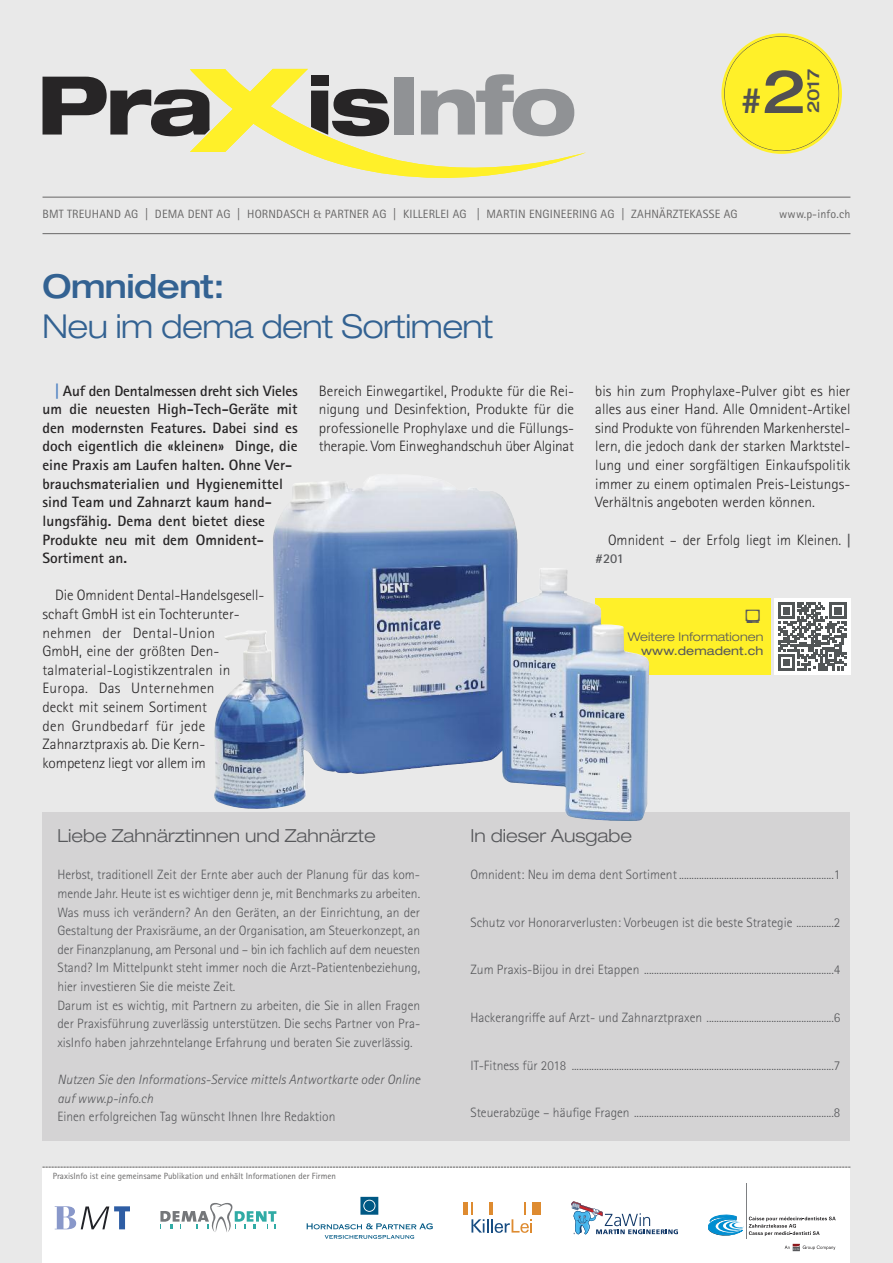
<style>
.page{position:relative;width:893px;height:1263px;background:#e9e9e9}
.page>*{position:absolute;margin:0;border:0;box-sizing:border-box;transform-origin:0 0}
.t1{font:500 expanded 35.25px "Helvetica Neue";color:#525152}
.t2{font:300 expanded 33px "Helvetica Neue";letter-spacing:-.015em;color:#336292}
.t3{font:500 expanded 33px "Helvetica Neue";letter-spacing:-.015em;color:#336292}
.t4{font:300 expanded 18px "Helvetica Neue";color:#57585b}
.t5{font:500 expanded 16.65px "Helvetica Neue";color:#525152}
.t6{font:300 15px/18.6px "Rotis Sans Serif Std";color:#272526;text-align:justify}
.t7{font:700 15px/18.6px "Rotis Sans Serif Std";color:#272526}
.t8{font:300 13.5px/18.6px "Rotis Sans Serif Std";color:#57585b}
.t9{font:italic 300 13.5px/18.6px "Rotis Sans Serif Std";color:#57585b}
.t10{font:700 13.5px "Rotis Sans Serif Std";color:#57585b}
.t11{font:12px "Rotis Sans Serif Std";letter-spacing:.015em;color:#686767}
.t12{font:300 expanded 12px "Helvetica Neue";letter-spacing:.005em;color:#57585b}
.t13{font:expanded 12px "Helvetica Neue";letter-spacing:.005em;color:#57585b}
.t14{font:9px "Rotis Sans Serif Std";color:#686767}
.s1{font-size:60.3px}
.s2{color:#4e82c2}
.s3{font-weight:700;font-size:13.5px;color:#57585b}
</style>
<div class="page">
<svg style="left:43px;top:69px;width:543px;height:109px"></svg>
<hr style="left:43px;top:233px;width:807px;height:1px;background:#686767">
<hr style="left:43px;top:197px;width:807px;height:1px;background:#686767">
<svg style="left:43px;top:1167px;width:807px;height:1px"></svg>
<div style="left:43px;top:1168px;width:807px;height:95px;background:#fff"></div>
<div style="left:43px;top:812px;width:807px;height:328px;background:#d4d3d4"></div>
<div style="left:721px;top:33px;width:121px;height:121px;background:#fff029;border-radius:50%"></div>
<svg style="left:55px;top:1206px;width:75px;height:23px"></svg>
<svg style="left:160px;top:1203px;width:116px;height:29px"></svg>
<svg style="left:306px;top:1223px;width:127px;height:6px"></svg>
<svg style="left:325px;top:1235px;width:89px;height:4px"></svg>
<svg style="left:360px;top:1197px;width:18px;height:18px"></svg>
<hr style="left:463px;top:1202px;width:4px;height:13px;background:#de8b30">
<div style="left:533px;top:1202px;width:8px;height:13px;background:#de8b30"></div>
<svg style="left:471px;top:1202px;width:61px;height:31px"></svg>
<svg style="left:571px;top:1201px;width:107px;height:33px"></svg>
<svg style="left:708px;top:1214px;width:128px;height:22px"></svg>
<hr style="left:746px;top:1183px;width:1px;height:56px;background:#7e8083">
<svg style="left:785px;top:1244px;width:50px;height:7px"></svg>
<div style="left:595px;top:598px;width:175px;height:77px;background:#fff029"></div>
<div style="left:774px;top:598px;width:76px;height:77px;background:#fff"></div>
<svg style="left:778px;top:603px;width:68px;height:68px"></svg>
<img style="left:214px;top:476px;width:435px;height:345px">
<p class="t5" style="left:807px;top:113px;width:46px;rotate:-90deg">2017</p>
<h1 class="t1" style="left:741px;top:88px;width:67px">#<span class="s1">2</span></h1>
<p class="t11" style="left:43px;top:210px;width:697px">BMT TREUHAND AG | DEMA DENT AG | HORNDASCH &amp; PARTNER AG | KILLERLEI AG | MARTIN ENGINEERING AG | ZAHNÄRZTEKASSE AG</p>
<p class="t11" style="left:779px;top:210px;width:73px">www.p-info.ch</p>
<h2 class="t3" style="left:43px;top:275px;width:184px">Omnident:</h2>
<h2 class="t2" style="left:43px;top:314px;width:453px">Neu im dema dent Sortiment</h2>
<p class="t7" style="left:43px;top:383px;width:257px;text-indent:13px"><span class="s2">|</span> Auf den Dentalmessen dreht sich Vieles um die neuesten High-Tech-Geräte mit den modernsten Features. Dabei sind es doch eigentlich die «kleinen» Dinge, die eine Praxis am Laufen halten. Ohne Ver&shy;brauchsmaterialien und Hygienemittel sind Team und Zahnarzt kaum hand&shy;lungsfähig. Dema dent bietet diese Produkte neu mit dem Omnident-Sortiment an.</p>
<p class="t6" style="left:43px;top:587px;width:224px;text-align:left;text-indent:13px">Die Omnident Dental-Handelsgesell&shy;schaft GmbH ist ein Tochterunter&shy;nehmen der Dental-Union<br>GmbH, eine der größten Den&shy;talmaterial-Logistikzentralen in<br>Europa. Das Unternehmen<br>deckt mit seinem Sortiment<br>den Grundbedarf für jede<br>Zahnarztpraxis ab. Die Kern&shy;kompetenz liegt vor allem im</p>
<p class="t6" style="left:319px;top:383px;width:257px">Bereich Einwegartikel, Produkte für die Rei&shy;nigung und Desinfektion, Produkte für die professionelle Prophylaxe und die Füllungs&shy;therapie. Vom Einweghandschuh über Alginat</p>
<p class="t6" style="left:595px;top:383px;width:257px">bis hin zum Prophylaxe-Pulver gibt es hier alles aus einer Hand. Alle Omnident-Artikel sind Produkte von führenden Markenherstel&shy;lern, die jedoch dank der starken Marktstel&shy;lung und einer sorgfältigen Einkaufspolitik immer zu einem optimalen Preis-Leistungs-Verhältnis angeboten werden können.</p>
<p class="t6" style="left:608px;top:531px;width:244px">Omnident – der Erfolg liegt im Kleinen. <span class="s3">|</span></p>
<p class="t10" style="left:595px;top:554px;width:30px">#201</p>
<p class="t12" style="left:628px;top:632px;width:137px">Weitere Informationen</p>
<p class="t13" style="left:641px;top:647px;width:124px">www.demadent.ch</p>
<h3 class="t4" style="left:57px;top:829px;width:320px">Liebe Zahnärztinnen und Zahnärzte</h3>
<p class="t8" style="left:57px;top:867px;width:364px">Herbst, traditionell Zeit der Ernte aber auch der Planung für das kom&shy;mende Jahr. Heute ist es wichtiger denn je, mit Benchmarks zu arbeiten.<br>Was muss ich verändern? An den Geräten, an der Einrichtung, an der Gestaltung der Praxisräume, an der Organisation, am Steuerkonzept, an der Finanzplanung, am Personal und – bin ich fachlich auf dem neuesten Stand? Im Mittelpunkt steht immer noch die Arzt-Patientenbeziehung, hier investieren Sie die meiste Zeit.<br>Darum ist es wichtig, mit Partnern zu arbeiten, die Sie in allen Fragen der Praxisführung zuverlässig unterstützen. Die sechs Partner von Pra&shy;xisInfo haben jahrzehntelange Erfahrung und beraten Sie zuverlässig.</p>
<p class="t9" style="left:57px;top:1071px;width:364px">Nutzen Sie den Informations-Service mittels Antwortkarte oder Online auf www.p-info.ch</p>
<p class="t8" style="left:57px;top:1108px;width:279px">Einen erfolgreichen Tag wünscht Ihnen Ihre Redaktion</p>
<p class="t14" style="left:53px;top:1173px;width:285px">PraxisInfo ist eine gemeinsame Publikation und enhält Informationen der Firmen</p>
<h3 class="t4" style="left:470px;top:829px;width:163px">In dieser Ausgabe</h3>
<p class="t8" style="left:470px;top:867px;width:371px">Omnident: Neu im dema dent Sortiment..............................................................1</p>
<p class="t8" style="left:470px;top:914px;width:371px">Schutz vor Honorarverlusten: Vorbeugen ist die beste Strategie ...............2</p>
<p class="t8" style="left:470px;top:962px;width:371px">Zum Praxis-Bijou in drei Etappen ............................................................................4</p>
<p class="t8" style="left:470px;top:1009px;width:371px">Hackerangriffe auf Arzt- und Zahnarztpraxen ...................................................6</p>
<p class="t8" style="left:470px;top:1057px;width:371px">IT-Fitness für 2018 .........................................................................................................7</p>
<p class="t8" style="left:470px;top:1104px;width:371px">Steuerabzüge – häufige Fragen ................................................................................8</p>
</div>
